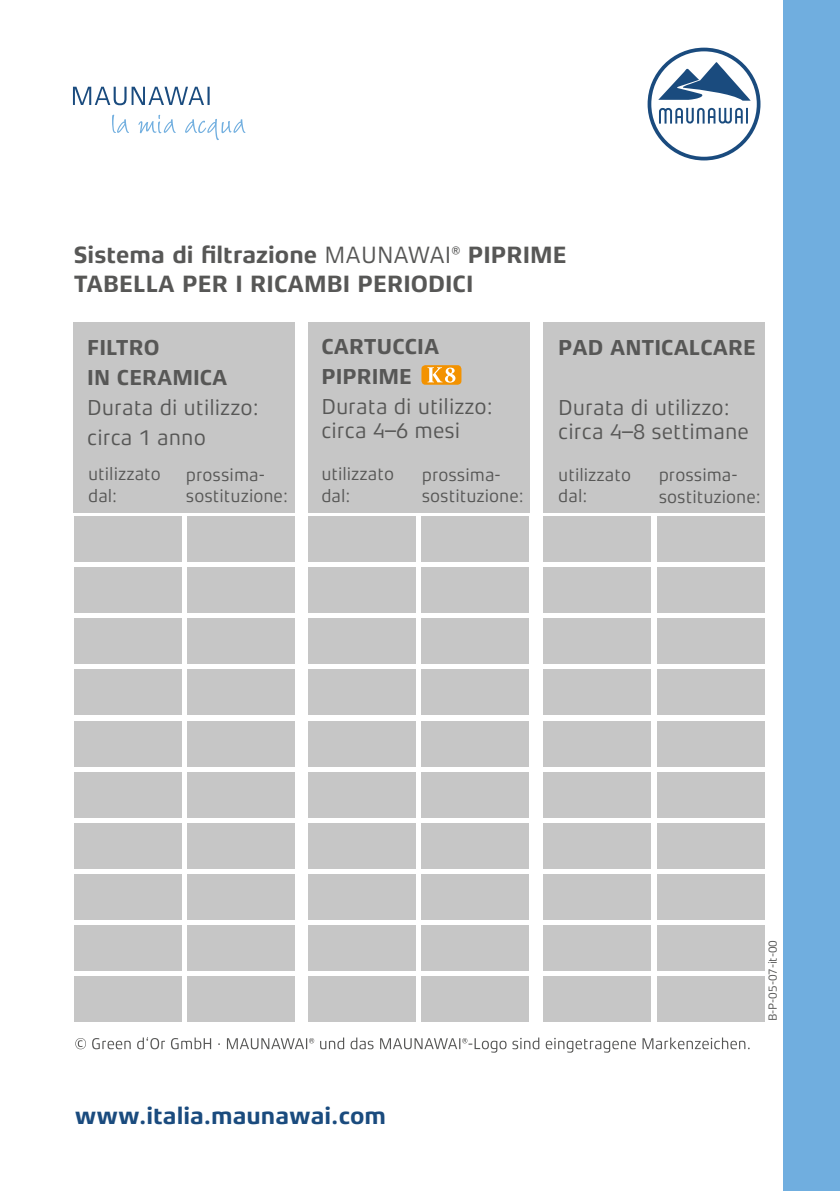
<style>
.page{position:relative;width:840px;height:1191px;background:#fff}
.page>*{position:absolute;margin:0;border:0;box-sizing:border-box;transform-origin:0 0}
.t1{font:700 24px/28.8px "Xenois Sans Pro";color:#575756}
.t2{font:700 24px "Xenois Sans Pro";color:#1a4b7e}
.t3{font:22px/24px "Xenois Sans Pro";color:#575756}
.t4{font:700 22px/30px "Xenois Sans Pro";color:#575756}
.t5{font:18px/21.6px "Xenois Sans Pro";color:#575756}
.t6{font:12px "Xenois Sans Pro";letter-spacing:-.01em;color:#575756}
.s1{font-weight:400}
</style>
<div class="page">
<div style="left:782px;top:0;width:57px;height:1191px;background:#70aedf"></div>
<div style="left:308px;top:322px;width:221px;height:190px;background:#c6c6c6"></div>
<div style="left:543px;top:322px;width:221px;height:190px;background:#c6c6c6"></div>
<div style="left:74px;top:322px;width:221px;height:190px;background:#c6c6c6"></div>
<div style="left:74px;top:516px;width:107px;height:46px;background:#c6c6c6"></div>
<div style="left:74px;top:567px;width:107px;height:46px;background:#c6c6c6"></div>
<div style="left:74px;top:619px;width:107px;height:45px;background:#c6c6c6"></div>
<div style="left:74px;top:670px;width:107px;height:45px;background:#c6c6c6"></div>
<div style="left:74px;top:721px;width:107px;height:45px;background:#c6c6c6"></div>
<div style="left:74px;top:772px;width:107px;height:45px;background:#c6c6c6"></div>
<div style="left:74px;top:823px;width:107px;height:45px;background:#c6c6c6"></div>
<div style="left:74px;top:874px;width:107px;height:45px;background:#c6c6c6"></div>
<div style="left:74px;top:925px;width:107px;height:45px;background:#c6c6c6"></div>
<div style="left:74px;top:976px;width:107px;height:45px;background:#c6c6c6"></div>
<div style="left:187px;top:516px;width:108px;height:46px;background:#c6c6c6"></div>
<div style="left:187px;top:567px;width:108px;height:46px;background:#c6c6c6"></div>
<div style="left:187px;top:619px;width:108px;height:45px;background:#c6c6c6"></div>
<div style="left:187px;top:670px;width:108px;height:45px;background:#c6c6c6"></div>
<div style="left:187px;top:721px;width:108px;height:45px;background:#c6c6c6"></div>
<div style="left:187px;top:772px;width:108px;height:45px;background:#c6c6c6"></div>
<div style="left:187px;top:823px;width:108px;height:45px;background:#c6c6c6"></div>
<div style="left:187px;top:874px;width:108px;height:45px;background:#c6c6c6"></div>
<div style="left:187px;top:925px;width:108px;height:45px;background:#c6c6c6"></div>
<div style="left:187px;top:976px;width:108px;height:45px;background:#c6c6c6"></div>
<div style="left:308px;top:516px;width:107px;height:46px;background:#c6c6c6"></div>
<div style="left:308px;top:567px;width:107px;height:46px;background:#c6c6c6"></div>
<div style="left:308px;top:619px;width:107px;height:45px;background:#c6c6c6"></div>
<div style="left:308px;top:670px;width:107px;height:45px;background:#c6c6c6"></div>
<div style="left:308px;top:721px;width:107px;height:45px;background:#c6c6c6"></div>
<div style="left:308px;top:772px;width:107px;height:45px;background:#c6c6c6"></div>
<div style="left:308px;top:823px;width:107px;height:45px;background:#c6c6c6"></div>
<div style="left:308px;top:874px;width:107px;height:45px;background:#c6c6c6"></div>
<div style="left:308px;top:925px;width:107px;height:45px;background:#c6c6c6"></div>
<div style="left:308px;top:976px;width:107px;height:45px;background:#c6c6c6"></div>
<div style="left:421px;top:516px;width:108px;height:46px;background:#c6c6c6"></div>
<div style="left:421px;top:567px;width:108px;height:46px;background:#c6c6c6"></div>
<div style="left:421px;top:619px;width:108px;height:45px;background:#c6c6c6"></div>
<div style="left:421px;top:670px;width:108px;height:45px;background:#c6c6c6"></div>
<div style="left:421px;top:721px;width:108px;height:45px;background:#c6c6c6"></div>
<div style="left:421px;top:772px;width:108px;height:45px;background:#c6c6c6"></div>
<div style="left:421px;top:823px;width:108px;height:45px;background:#c6c6c6"></div>
<div style="left:421px;top:874px;width:108px;height:45px;background:#c6c6c6"></div>
<div style="left:421px;top:925px;width:108px;height:45px;background:#c6c6c6"></div>
<div style="left:421px;top:976px;width:108px;height:45px;background:#c6c6c6"></div>
<div style="left:543px;top:516px;width:108px;height:46px;background:#c6c6c6"></div>
<div style="left:543px;top:567px;width:108px;height:46px;background:#c6c6c6"></div>
<div style="left:543px;top:619px;width:108px;height:45px;background:#c6c6c6"></div>
<div style="left:543px;top:670px;width:108px;height:45px;background:#c6c6c6"></div>
<div style="left:543px;top:721px;width:108px;height:45px;background:#c6c6c6"></div>
<div style="left:543px;top:772px;width:108px;height:45px;background:#c6c6c6"></div>
<div style="left:543px;top:823px;width:108px;height:45px;background:#c6c6c6"></div>
<div style="left:543px;top:874px;width:108px;height:45px;background:#c6c6c6"></div>
<div style="left:543px;top:925px;width:108px;height:45px;background:#c6c6c6"></div>
<div style="left:543px;top:976px;width:108px;height:45px;background:#c6c6c6"></div>
<div style="left:656px;top:516px;width:108px;height:46px;background:#c6c6c6"></div>
<div style="left:656px;top:567px;width:108px;height:46px;background:#c6c6c6"></div>
<div style="left:656px;top:619px;width:108px;height:45px;background:#c6c6c6"></div>
<div style="left:656px;top:670px;width:108px;height:45px;background:#c6c6c6"></div>
<div style="left:656px;top:721px;width:108px;height:45px;background:#c6c6c6"></div>
<div style="left:656px;top:772px;width:108px;height:45px;background:#c6c6c6"></div>
<div style="left:656px;top:823px;width:108px;height:45px;background:#c6c6c6"></div>
<div style="left:656px;top:874px;width:108px;height:45px;background:#c6c6c6"></div>
<div style="left:656px;top:925px;width:108px;height:45px;background:#c6c6c6"></div>
<div style="left:656px;top:976px;width:108px;height:45px;background:#c6c6c6"></div>
<svg style="left:647px;top:48px;width:113px;height:112px"></svg>
<svg style="left:75px;top:1037px;width:674px;height:15px"></svg>
<svg style="left:73px;top:87px;width:136px;height:18px"></svg>
<svg style="left:112px;top:115px;width:133px;height:25px"></svg>
<div style="left:421px;top:365px;width:40px;height:20px;background:#f39200;border-radius:4px"></div>
<svg style="left:427px;top:367px;width:28px;height:16px"></svg>
<h1 class="t1" style="left:74px;top:240px;width:474px">Sistema di filtrazione <span class="s1">MAUNAWAI®</span> PIPRIME<br>TABELL</h1>
<h1 class="t1" style="left:158px;top:269px;width:40px">A PER</h1>
<h1 class="t1" style="left:235px;top:269px;width:138px">I RICAMBI PER</h1>
<h1 class="t1" style="left:403px;top:269px;width:71px">IODICI</h1>
<p class="t4" style="left:321px;top:331px;width:107px">Cartuccia<br>PIPRIME</p>
<p class="t3" style="left:321px;top:394px;width:173px">Durata di utilizzo: circa 4–6 mesi</p>
<p class="t4" style="left:558px;top:333px;width:199px">Pad anticalcare</p>
<p class="t4" style="left:87px;top:333px;width:139px">Fi ltro<br>in ceramica</p>
<p class="t3" style="left:87px;top:393px;width:173px;line-height:30px">Durata di utilizzo: circa 1 anno</p>
<p class="t5" style="left:88px;top:463px;width:74px">utilizzato dal:</p>
<p class="t5" style="left:321px;top:463px;width:74px">utilizzato dal:</p>
<p class="t3" style="left:558px;top:396px;width:192px">Durata di utilizzo: circa 4–8 settimane</p>
<p class="t5" style="left:186px;top:464px;width:103px">prossima&shy;sostituzione:</p>
<p class="t5" style="left:421px;top:464px;width:103px">prossima&shy;sostituzione:</p>
<p class="t5" style="left:558px;top:464px;width:74px">utilizzato dal:</p>
<p class="t5" style="left:658px;top:464px;width:103px">prossima&shy;sostituzione:</p>
<h1 class="t2" style="left:75px;top:1102px;width:312px">www.italia.maunawai.com</h1>
<p class="t6" style="left:765px;top:1021px;width:82px;rotate:-90deg">B-P-05-07-it-00</p>
</div>
